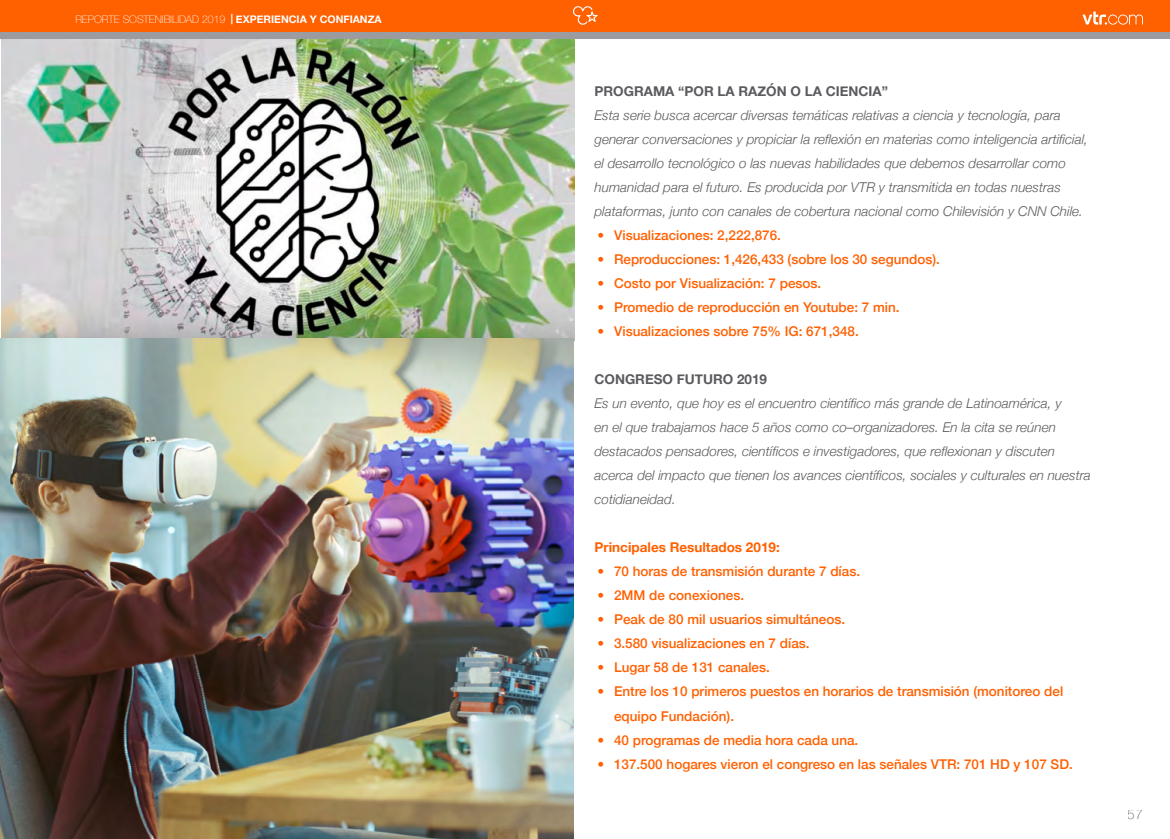
<style>
.page{position:relative;width:1170px;height:839px;background:#fff}
.page>*{position:absolute;margin:0;border:0;box-sizing:border-box;transform-origin:0 0}
.t1{font:italic 300 13.5px/24px "Helvetica Neue";color:#5b5b5f}
.t2{font:500 13.5px/24px "Helvetica Neue";color:#ff6000}
.t3{font:700 13.5px "Helvetica Neue";color:#5b5b5f}
.t4{font:700 13.5px "Helvetica Neue";color:#ff6000}
.t5{font:100 13.5px "Helvetica Neue";color:#5b5b5f}
.t6{font:100 10.5px "Helvetica Neue";color:#fff}
.t7{font:700 10.5px "Helvetica Neue";color:#fff}
</style>
<div class="page">
<img style="left:1px;top:39px;width:573px;height:299px">
<img style="left:0;top:338px;width:574px;height:500px">
<div style="left:0;top:0;width:1170px;height:32px;background:#ff6000"></div>
<div style="left:0;top:32px;width:1170px;height:7px;background:#9c9ba0"></div>
<svg style="left:1083px;top:12px;width:60px;height:13px"></svg>
<svg style="left:573px;top:6px;width:25px;height:19px"></svg>
<p class="t7" style="left:231px;top:11px;width:153px">| EXPERIENCIA Y CONFIANZA</p>
<p class="t6" style="left:75px;top:11px;width:152px">REPORTE SOSTENIBILIDAD 2019</p>
<p class="t3" style="left:595px;top:81px;width:295px">PROGRAMA “POR LA RAZÓN O LA CIENCIA”</p>
<p class="t1" style="left:595px;top:102px;width:495px">Esta serie busca acercar diversas temáticas relativas a ciencia y tecnología, para generar conversaciones y propiciar la reflexión en materias como inteligencia artificial, el desarrollo tecnológico o las nuevas habilidades que debemos desarrollar como humanidad para el futuro. Es producida por VTR y transmitida en todas nuestras plataformas, junto con canales de cobertura nacional como Chilevisión y CNN Chile.</p>
<p class="t2" style="left:598px;top:222px;width:185px">• Visualizaciones: 2,222,876.</p>
<p class="t2" style="left:598px;top:246px;width:344px">• Reproducciones: 1,426,433 (sobre los 30 segundos).</p>
<p class="t2" style="left:598px;top:270px;width:225px">• Costo por Visualización: 7 pesos.</p>
<p class="t2" style="left:598px;top:294px;width:304px">• Promedio de reproducción en Youtube: 7 min.</p>
<p class="t2" style="left:598px;top:318px;width:263px">• Visualizaciones sobre 75% IG: 671,348.</p>
<p class="t3" style="left:595px;top:369px;width:174px">CONGRESO FUTURO 2019</p>
<p class="t1" style="left:595px;top:390px;width:498px">Es un evento, que hoy es el encuentro científico más grande de Latinoamérica, y<br>en el que trabajamos hace 5 años como co–organizadores. En la cita se reúnen destacados pensadores, científicos e investigadores, que reflexionan y discuten acerca del impacto que tienen los avances científicos, sociales y culturales en nuestra cotidianeidad.</p>
<p class="t4" style="left:595px;top:537px;width:187px">Principales Resultados 2019:</p>
<p class="t2" style="left:598px;top:558px;width:264px">• 70 horas de transmisión durante 7 días.</p>
<p class="t2" style="left:598px;top:582px;width:148px">• 2MM de conexiones.</p>
<p class="t2" style="left:598px;top:606px;width:249px">• Peak de 80 mil usuarios simultáneos.</p>
<p class="t2" style="left:598px;top:630px;width:214px">• 3.580 visualizaciones en 7 días.</p>
<p class="t2" style="left:598px;top:654px;width:174px">• Lugar 58 de 131 canales.</p>
<p class="t2" style="left:614px;top:678px;width:451px;text-indent:-16px">• Entre los 10 primeros puestos en horarios de transmisión (monitoreo del equipo Fundación).</p>
<p class="t2" style="left:598px;top:726px;width:262px">• 40 programas de media hora cada una.</p>
<p class="t2" style="left:598px;top:750px;width:477px">• 137.500 hogares vieron el congreso en las señales VTR: 701 HD y 107 SD.</p>
<p class="t5" style="left:1128px;top:804px;width:17px">57</p>
</div>
